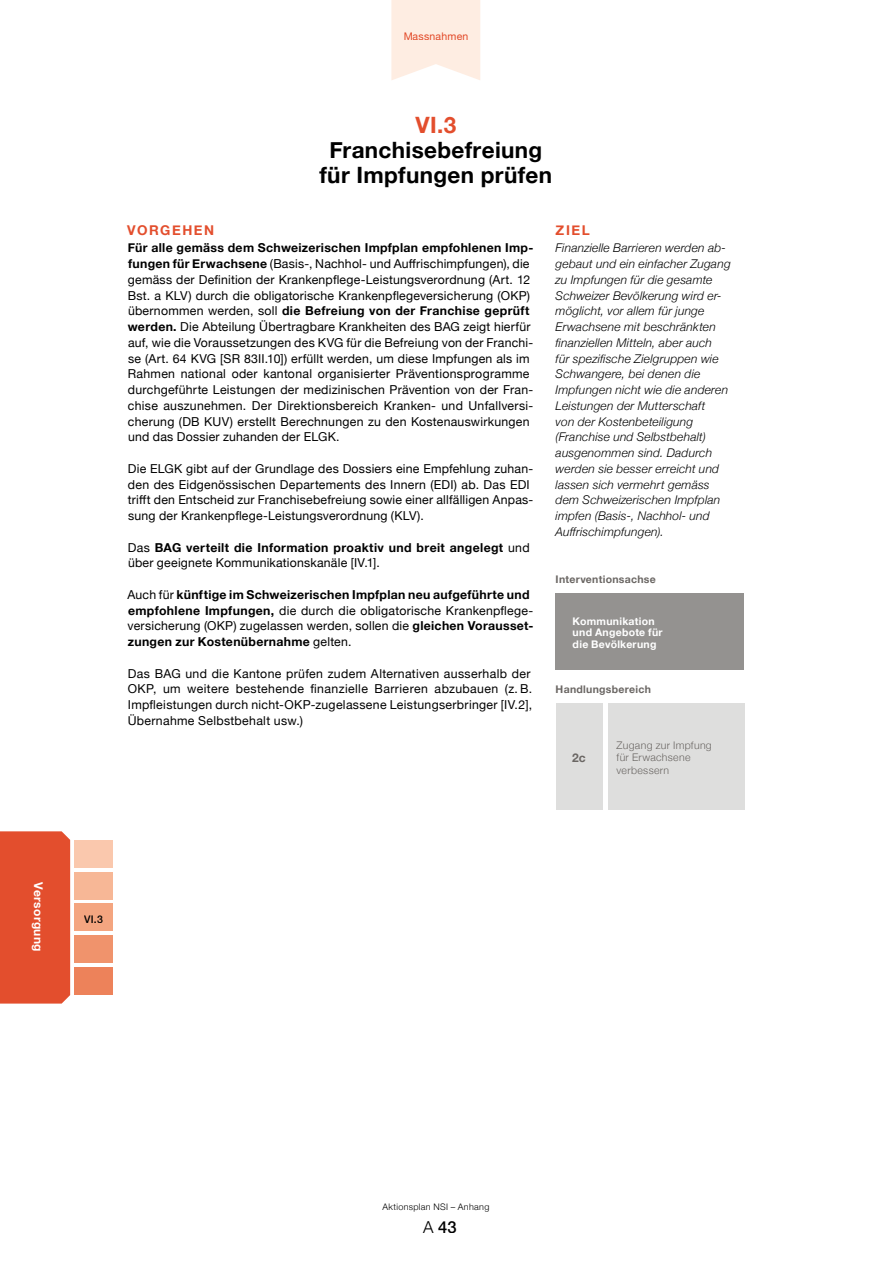
<style>
.page{position:relative;width:893px;height:1263px;background:#fff}
.page>*{position:absolute;margin:0;border:0;box-sizing:border-box;transform-origin:0 0}
.t1{font:700 22.5px/25.5px "Helvetica Neue";letter-spacing:.015em;color:#000;text-align:center}
.t2{font:700 22.5px "Helvetica Neue";color:#e34e2d}
.t3{font:500 16.5px "Helvetica Neue";color:#000}
.t4{font:700 13.5px "Helvetica Neue";letter-spacing:.115em;color:#e34e2d}
.t5{font:12.3px/15.8px "Helvetica Neue";letter-spacing:.02em;color:#000}
.t6{font:700 12.3px/15.8px "Helvetica Neue";letter-spacing:.025em;color:#000}
.t7{font:italic 300 12px/15.8px "Helvetica Neue";letter-spacing:.015em;color:#000}
.t8{font:700 12px "Helvetica Neue";letter-spacing:.03em;color:#fff}
.t9{font:700 12px "Helvetica Neue";color:#6b6764}
.t10{font:700 10.5px/11.2px "Helvetica Neue";letter-spacing:.025em;color:#fff}
.t11{font:300 10.5px/12.8px "Helvetica Neue";letter-spacing:.03em;color:#6b6764}
.t12{font:700 10.5px "Helvetica Neue";letter-spacing:.025em;color:#6b6764}
.t13{font:10.5px "Helvetica Neue";letter-spacing:.025em;color:#e34e2d}
.t14{font:500 10.5px "Helvetica Neue";color:#000}
.t15{font:300 9px "Helvetica Neue";letter-spacing:.035em;color:#000}
.s1{font-weight:700}
.s2{font-weight:400}
.s3{font-weight:300}
</style>
<div class="page">
<svg style="left:391px;top:0;width:89px;height:80px"></svg>
<div style="left:74px;top:967px;width:39px;height:28px;background:#ed825a"></div>
<div style="left:74px;top:935px;width:39px;height:28px;background:#f0936c"></div>
<div style="left:74px;top:904px;width:39px;height:27px;background:#f4a580"></div>
<div style="left:74px;top:840px;width:39px;height:27px;background:#fac8ad"></div>
<div style="left:74px;top:872px;width:39px;height:27px;background:#f7b796"></div>
<div style="left:608px;top:703px;width:136px;height:106px;background:#dededd"></div>
<div style="left:556px;top:593px;width:188px;height:76px;background:#949290"></div>
<div style="left:556px;top:703px;width:46px;height:106px;background:#dededd"></div>
<div style="left:0;top:831px;width:70px;height:172px;background:#e34e2d"></div>
<p class="t13" style="left:403px;top:30px;width:67px">Massnahmen</p>
<h1 class="t2" style="left:415px;top:111px;width:42px">VI.3</h1>
<h1 class="t1" style="left:319px;top:137px;width:234px">Franchisebefreiung für Impfungen prüfen</h1>
<p class="t4" style="left:127px;top:222px;width:89px">VORGEHEN</p>
<p class="t5" style="left:128px;top:240px;width:407px"><span class="s1">Für alle gemäss dem Schweizerischen Impfplan empfohlenen Imp&shy;fungen für Erwachsene</span> (Basis-, Nachhol- und Auffrischimpfungen), die gemäss der Definition der Krankenpflege-Leistungsverordnung (Art. 12<br>Bst. a KLV) durch die obligatorische Krankenpflegeversicherung (OKP) übernommen werden, soll <span class="s1">die Befreiung von der Franchise geprüft werden.</span> Die Abteilung Übertragbare Krankheiten des BAG zeigt hierfür auf, wie die Voraussetzungen des KVG für die Befreiung von der Franchi&shy;se (Art. 64 KVG [SR 83II.10]) erfüllt werden, um diese Impfungen als im Rahmen national oder kantonal organisierter Präventionsprogramme durchgeführte Leistungen der medizinischen Prävention von der Fran&shy;chise auszunehmen. Der Direktionsbereich Kranken- und Unfallversi&shy;cherung (DB KUV) erstellt Berechnungen zu den Kostenauswirkungen und das Dossier zuhanden der ELGK.</p>
<p class="t5" style="left:128px;top:460px;width:407px">Die ELGK gibt auf der Grundlage des Dossiers eine Empfehlung zuhan&shy;den des Eidgenössischen Departements des Innern (EDI) ab. Das EDI trifft den Entscheid zur Franchisebefreiung sowie einer allfälligen Anpas&shy;sung der Krankenpflege-Leistungsverordnung (KLV).</p>
<p class="t6" style="left:128px;top:539px;width:403px"><span class="s2">Das</span> BAG verteilt die Information proaktiv und breit angelegt <span class="s2">und über geeignete Kommunikationskanäle [IV.1].</span></p>
<p class="t6" style="left:127px;top:586px;width:408px"><span class="s2">Auch für</span> künftige im Schweizerischen Impfplan neu aufgeführte und empfohlene Impfungen, <span class="s2">die durch die obligatorische Krankenpflege&shy;versicherung (OKP) zugelassen werden, sollen die</span> gleichen Vorausset&shy;zungen zur Kostenübernahme <span class="s2">gelten.</span></p>
<p class="t5" style="left:128px;top:665px;width:406px">Das BAG und die Kantone prüfen zudem Alternativen ausserhalb der OKP, um weitere bestehende finanzielle Barrieren abzubauen (z.B.<br>Impfleistungen durch nicht-OKP-zugelassene Leistungserbringer [IV.2], Übernahme Selbstbehalt usw.)</p>
<p class="t4" style="left:556px;top:222px;width:36px">ZIEL</p>
<p class="t7" style="left:556px;top:240px;width:177px">Finanzielle Barrieren werden ab&shy;gebaut und ein einfacher Zugang zu Impfungen für die gesamte<br>Schweizer Bevölkerung wird er&shy;möglicht, vor allem für junge<br>Erwachsene mit beschränkten finanziellen Mitteln, aber auch<br>für spezifische Zielgruppen wie<br>Schwangere, bei denen die<br>Impfungen nicht wie die anderen<br>Leistungen der Mutterschaft<br>von der Kostenbeteiligung (Franchise und Selbstbehalt) ausgenommen sind. Dadurch werden sie besser erreicht und lassen sich vermehrt gemäss dem Schweizerischen Impfplan impfen (Basis-, Nachhol- und<br>Auffrischimpfungen).</p>
<p class="t12" style="left:556px;top:573px;width:102px">Interventionsachse</p>
<p class="t10" style="left:573px;top:615px;width:91px">Kommunikation und Angebote für die Bevölkerung</p>
<p class="t12" style="left:556px;top:683px;width:97px">Handlungsbereich</p>
<p class="t9" style="left:572px;top:750px;width:15px">2c</p>
<p class="t11" style="left:617px;top:738px;width:97px">Zugang zur Impfung für Erwachsene verbessern</p>
<p class="t8" style="left:46px;top:882px;width:71px;rotate:90deg">Versorgung</p>
<p class="t14" style="left:84px;top:912px;width:20px">VI.3</p>
<p class="t15" style="left:382px;top:1201px;width:108px">Aktionsplan NSI – Anhang</p>
<h2 class="t3" style="left:423px;top:1216px;width:35px"><span class="s3">A</span> 43</h2>
</div>
